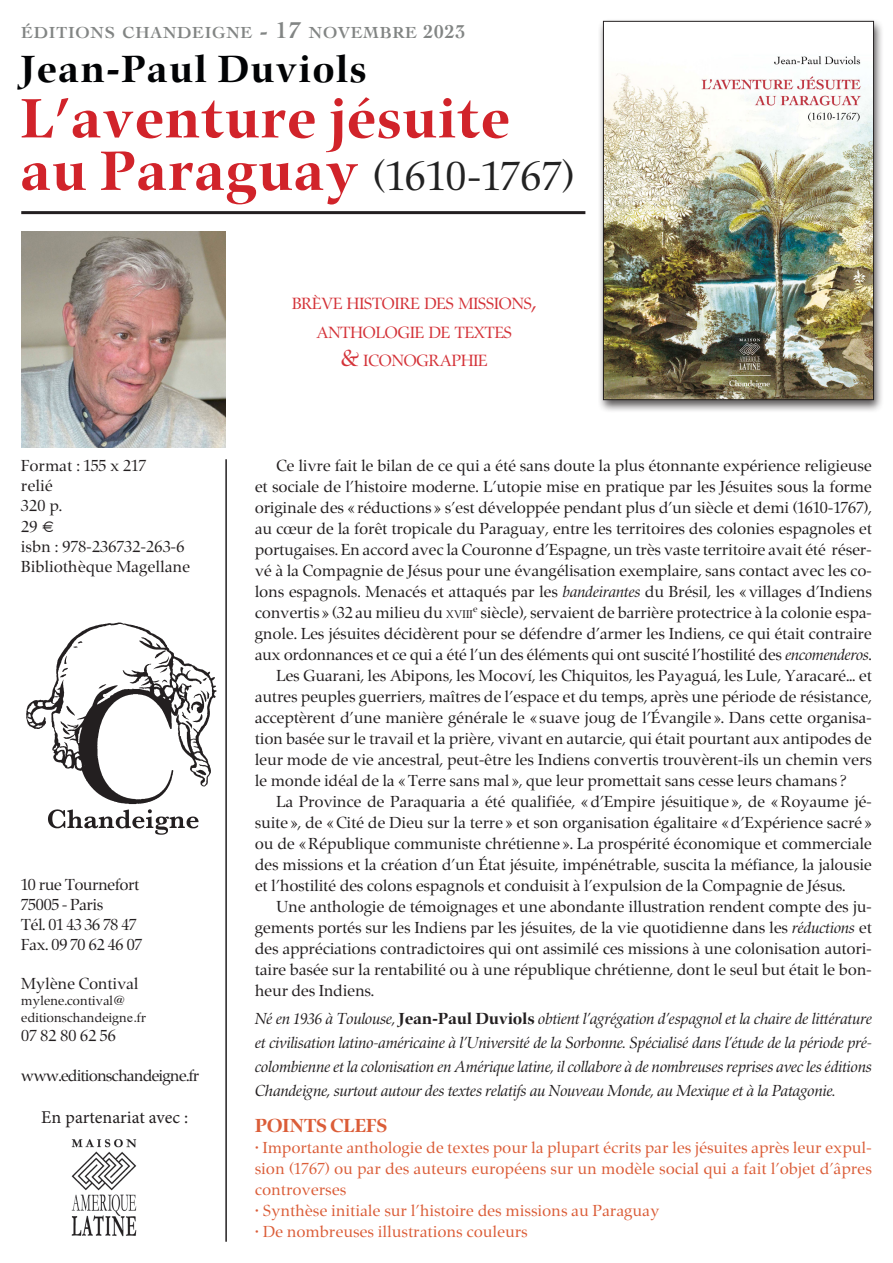
<style>
.page{position:relative;width:893px;height:1263px;background:#fff}
.page>*{position:absolute;margin:0;border:0;box-sizing:border-box;transform-origin:0 0}
.t1{font:700 57px "Zapf Renaissance Antiqua";letter-spacing:.04em;color:#d1232a}
.t2{font:42px "Zapf Renaissance Antiqua";letter-spacing:.04em;color:#222}
.t3{font:700 39px "Zapf Renaissance Antiqua";letter-spacing:.06em;color:#020305}
.t4{font:700 19.5px "Zapf Renaissance Antiqua";letter-spacing:.01em;color:#db5d38}
.t5{font:18px "Minion Pro";color:#231f20}
.t6{font:16.8px "Zapf Renaissance Antiqua";color:#d43238}
.t7{font:700 16.8px "Cochin";letter-spacing:.045em;color:#828584}
.t8{font:16.5px/21px "Zapf Renaissance Antiqua";letter-spacing:.02em;color:#231f20;text-align:justify}
.t9{font:italic 16.5px/24px "Zapf Renaissance Antiqua";letter-spacing:.02em;color:#231f20;text-align:justify}
.t10{font:16.5px/21px "Zapf Renaissance Antiqua";letter-spacing:.03em;color:#db5d38;text-align:justify}
.t11{font:16.5px "Zapf Renaissance Antiqua";color:#231f20}
.t12{font:16.5px "Zapf Renaissance Antiqua";letter-spacing:-.02em;color:#231f20}
.t13{font:13.5px "Zapf Renaissance Antiqua";letter-spacing:.02em;color:#231f20}
.s1{font-size:24px}
.s2{font-size:19.5px}
.s3{font-weight:700;font-size:57px;color:#d1232a}
.s4{font-family:"Times"}
.s5{font-style:italic}
.s6{font-size:11.55px}
.s7{font-weight:700;font-style:normal}
</style>
<div class="page">
<div style="left:598px;top:18px;width:286px;height:395px;background:#231f20;opacity:.75"></div>
<img style="left:605px;top:23px;width:267px;height:375px">
<div style="left:603px;top:21px;width:271px;height:379px;border:1px solid #231f20"></div>
<img style="left:21px;top:231px;width:204px;height:217px">
<hr style="left:21px;top:211px;width:564px;height:3px;background:#231f20">
<hr style="left:225px;top:459px;width:2px;height:783px;background:#231f20">
<img style="left:26px;top:622px;width:191px;height:213px">
<img style="left:71px;top:1139px;width:66px;height:98px">
<p class="t7" style="left:21px;top:22px;width:446px">ÉDITIONS CHANDEIGNE <span class="s1">- 17</span> NOVEMBRE <span class="s2">2023</span></p>
<p class="t3" style="left:21px;top:49px;width:346px">Jean-Paul Duviols</p>
<p class="t1" style="left:21px;top:89px;width:489px">L’aventure jésuite</p>
<p class="t2" style="left:21px;top:154px;width:554px"><span class="s3">au Paraguay</span> (1610-1767)</p>
<p class="t8" style="left:21px;top:456px;width:126px">Format : 155 x 217</p>
<p class="t8" style="left:21px;top:476px;width:33px">relié</p>
<p class="t8" style="left:21px;top:496px;width:42px">320 p.</p>
<p class="t8" style="left:21px;top:516px;width:35px">29 <span class="s4">€</span></p>
<p class="t8" style="left:21px;top:537px;width:165px">isbn : 978-236732-263-6</p>
<p class="t8" style="left:21px;top:557px;width:170px">Bibliothèque Magellane</p>
<p class="t11" style="left:21px;top:876px;width:119px">10 rue Tournefort</p>
<p class="t11" style="left:21px;top:896px;width:83px">75005 - Paris</p>
<p class="t11" style="left:21px;top:916px;width:116px">Tél. 01 43 36 78 47</p>
<p class="t11" style="left:21px;top:935px;width:122px">Fax. 09 70 62 46 07</p>
<p class="t8" style="left:21px;top:974px;width:119px">Mylène Contival</p>
<p class="t13" style="left:21px;top:994px;width:106px">mylene.contival<span class="s4">@</span></p>
<p class="t13" style="left:21px;top:1010px;width:126px">editionschandeign<span class="s4">e.</span>fr</p>
<p class="t8" style="left:21px;top:1026px;width:96px">07 82 80 62 56</p>
<p class="t12" style="left:21px;top:1067px;width:179px">www.editionschandeigne.fr</p>
<p class="t5" style="left:41px;top:1105px;width:148px">En partenariat avec :</p>
<p class="t6" style="left:292px;top:295px;width:246px">BRÈVE HISTOIRE DES MISSIONS<span class="s1">,</span></p>
<p class="t6" style="left:317px;top:324px;width:197px">ANTHOLOGIE DE TEXTES</p>
<p class="t6" style="left:341px;top:352px;width:148px"><span class="s1">&amp;</span> ICONOGRAPHIE</p>
<p class="t8" style="left:255px;top:456px;width:618px;text-indent:21px">Ce livre fait le bilan de ce qui a été sans doute la plus étonnante expérience religieuse et sociale de l’histoire moderne. L’utopie mise en pratique par les Jésuites sous la forme originale des « réductions » s’est développée pendant plus d’un siècle et demi (1610-1767), au cœur de la forêt tropicale du Paraguay, entre les territoires des colonies espagnoles et portugaises. En accord avec la Couronne d’Espagne, un très vaste territoire avait été réser&shy;vé à la Compagnie de Jésus pour une évangélisation exemplaire, sans contact avec les co&shy;lons espagnols. Menacés et attaqués par les <span class="s5">bandeirantes</span> du Brésil, les « villages d’Indiens convertis » (32 au milieu du <span class="s6">XVIII</span><sup>e</sup> siècle), servaient de barrière protectrice à la colonie espa&shy;gnole. Les jésuites décidèrent pour se défendre d’armer les Indiens, ce qui était contraire aux ordonnances et ce qui a été l’un des éléments qui ont suscité l’hostilité des <span class="s5">encomenderos</span>.</p>
<p class="t8" style="left:255px;top:666px;width:618px;text-indent:21px">Les Guarani, les Abipons, les Mocoví, les Chiquitos, les Payaguá, les Lule, Yaracaré... et autres peuples guerriers, maîtres de l’espace et du temps, après une période de résistance, acceptèrent d’une manière générale le « suave joug de l’Évangile ». Dans cette organisa&shy;tion basée sur le travail et la prière, vivant en autarcie, qui était pourtant aux antipodes de leur mode de vie ancestral, peut-être les Indiens convertis trouvèrent-ils un chemin vers le monde idéal de la « Terre sans mal », que leur promettait sans cesse leurs chamans?</p>
<p class="t8" style="left:255px;top:792px;width:618px;text-indent:21px">La Province de Paraquaria a été qualifiée, « d’Empire jésuitique », de « Royaume jé&shy;suite », de « Cité de Dieu sur la terre » et son organisation égalitaire « d’Expérience sacré » ou de « République communiste chrétienne ». La prospérité économique et commerciale des missions et la création d’un État jésuite, impénétrable, suscita la méfiance, la jalousie et l’hostilité des colons espagnols et conduisit à l’expulsion de la Compagnie de Jésus.</p>
<p class="t8" style="left:255px;top:897px;width:618px;text-indent:21px">Une anthologie de témoignages et une abondante illustration rendent compte des ju&shy;gements portés sur les Indiens par les jésuites, de la vie quotidienne dans les <span class="s5">réductions</span> et des appréciations contradictoires qui ont assimilé ces missions à une colonisation autori&shy;taire basée sur la rentabilité ou à une république chrétienne, dont le seul but était le bon&shy;heur des Indiens.</p>
<p class="t9" style="left:255px;top:1007px;width:618px">Né en 1936 à Toulouse, <span class="s7">Jean-Paul Duviols</span> obtient l’agrégation d’espagnol et la chaire de littérature et civilisation latino-américaine à l’Université de la Sorbonne. Spécialisé dans l’étude de la période pré&shy;colombienne et la colonisation en Amérique latine, il collabore à de nombreuses reprises avec les éditions Chandeigne, surtout autour des textes relatifs au Nouveau Monde, au Mexique et à la Patagonie.</p>
<p class="t4" style="left:255px;top:1115px;width:133px">POINTS CLEFS</p>
<p class="t10" style="left:255px;top:1138px;width:618px">• Importante anthologie de textes pour la plupart écrits par les jésuites après leur expul&shy;sion (1767) ou par des auteurs européens sur un modèle social qui a fait l’objet d’âpres controverses</p>
<p class="t10" style="left:255px;top:1201px;width:406px">• Synthèse initiale sur l’histoire des missions au Paraguay</p>
<p class="t10" style="left:255px;top:1222px;width:274px">• De nombreuses illustrations couleurs</p>
</div>
